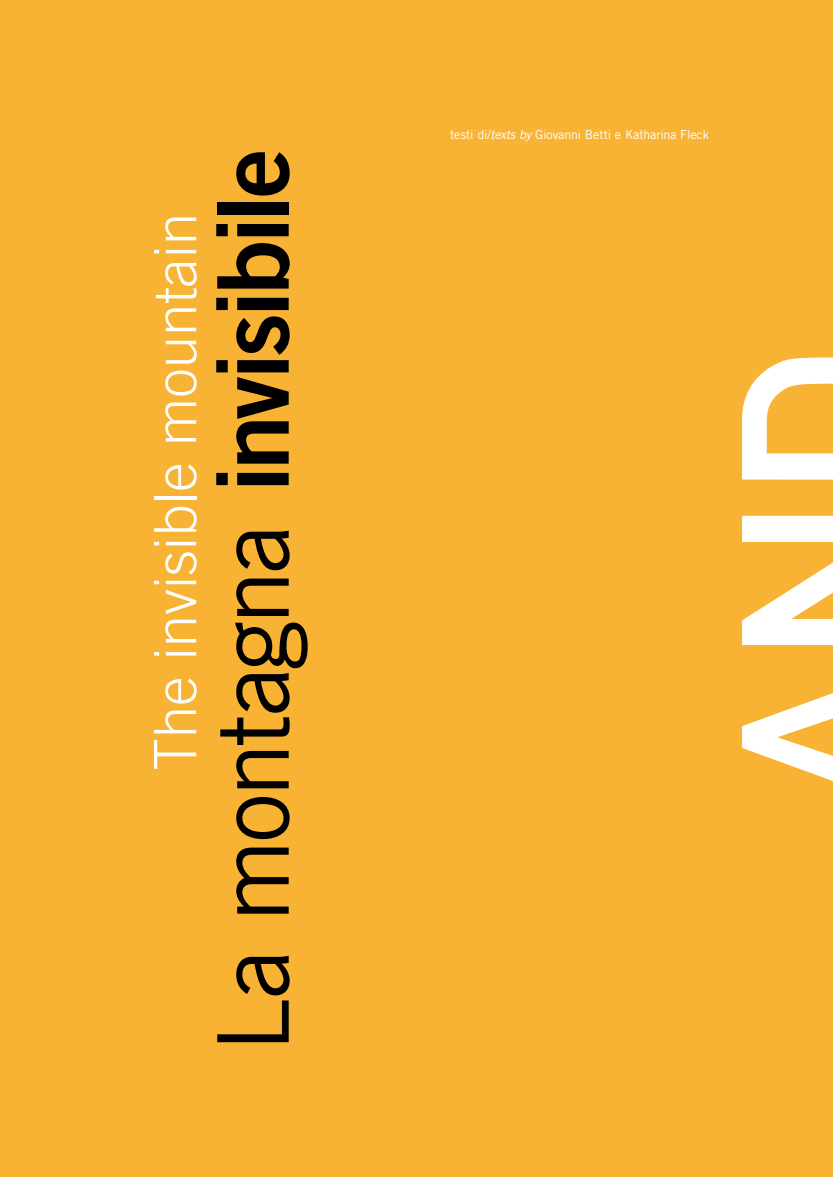
<style>
.page{position:relative;width:833px;height:1177px;background:#fff}
.page>*{position:absolute;margin:0;border:0;box-sizing:border-box;transform-origin:0 0}
.t1{font:98.88px "Trade Gothic LT Std";letter-spacing:-.035em;color:#000}
.t2{font:300 58.38px "Trade Gothic LT Std";color:#fff}
.t3{font:12.5px "Trade Gothic LT Std";letter-spacing:-.015em;color:#fff}
.s1{font-family:"Trade Gothic LT Std Bd 2"}
.s2{font-style:italic}
</style>
<div class="page">
<div style="left:0;top:0;width:833px;height:1176px;background:#f8b334"></div>
<svg style="left:742px;top:516px;width:91px;height:129px"></svg>
<svg style="left:742px;top:357px;width:91px;height:122px"></svg>
<svg style="left:742px;top:693px;width:91px;height:88px"></svg>
<h2 class="t2" style="left:141px;top:770px;width:559px;rotate:-90deg">The invisible mountain</h2>
<h1 class="t1" style="left:194px;top:1052px;width:905px;rotate:-90deg">La montagna <span class="s1">invisibile</span></h1>
<p class="t3" style="left:450px;top:127px;width:260px">testi di/<span class="s2">texts by</span> Giovanni Betti e Katharina Fleck</p>
</div>
